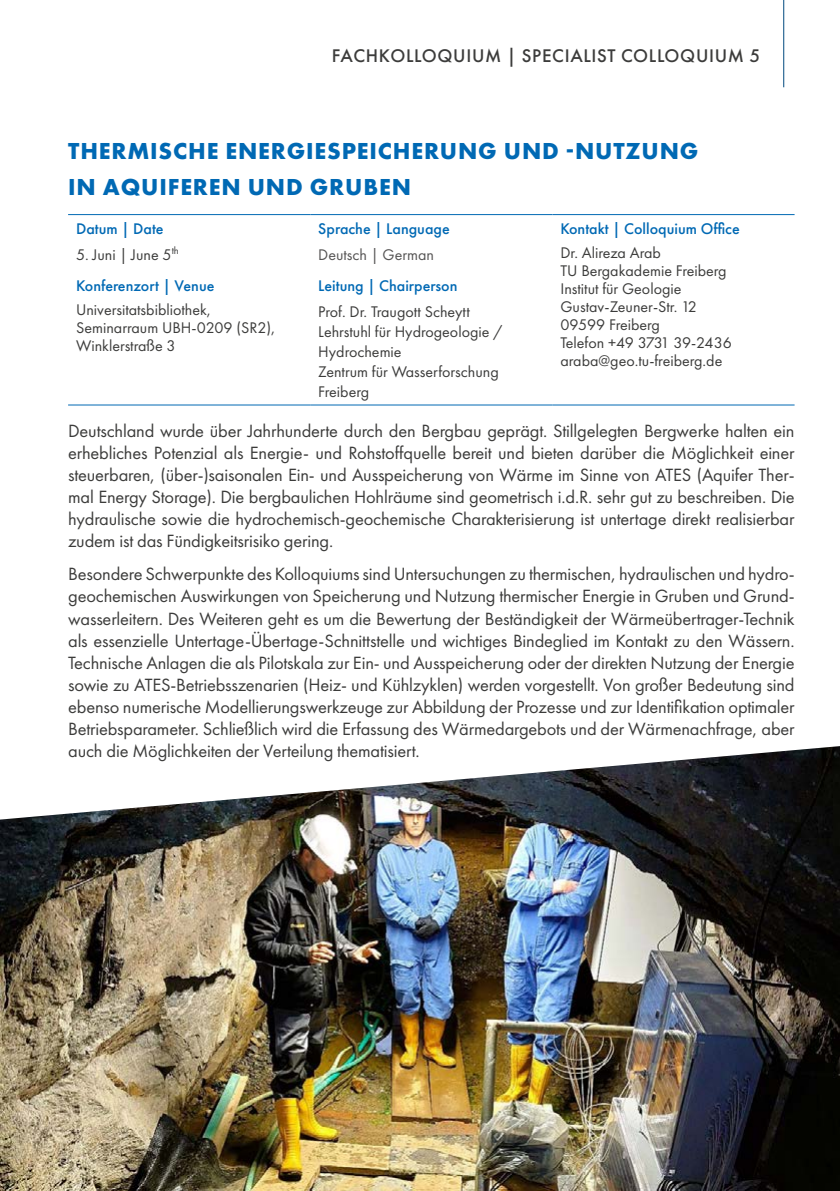
<style>
.page{position:relative;width:840px;height:1191px;background:#fff}
.page>*{position:absolute;margin:0;border:0;box-sizing:border-box;transform-origin:0 0}
.t1{font:24px/36px "Futura PT Bold";letter-spacing:.035em;color:#0069b4}
.t2{font:19px "Futura PT Medium";letter-spacing:.035em;color:#3c3c3b}
.t3{font:18.4px/22px "Futura PT Book";letter-spacing:-.01em;color:#3c3c3b;text-align:justify}
.t4{font:16px/18px "Futura PT Book";color:#3c3c3b}
.t5{font:16px "Futura PT Medium";color:#0069b4}
.t6{font:16px "Futura PT Book";color:#555454}
</style>
<div class="page">
<hr style="left:782px;top:0;width:1px;height:87px;background:#00497f">
<hr style="left:310px;top:214px;width:242px;height:1px;background:#0069b4">
<hr style="left:552px;top:214px;width:242px;height:1px;background:#0069b4">
<hr style="left:310px;top:404px;width:242px;height:1px;background:#0069b4">
<hr style="left:552px;top:404px;width:242px;height:1px;background:#0069b4">
<hr style="left:68px;top:214px;width:242px;height:1px;background:#0069b4">
<hr style="left:68px;top:404px;width:242px;height:1px;background:#0069b4">
<img style="left:0;top:746px;width:839px;height:445px">
<p class="t2" style="left:332px;top:44px;width:430px">FACHKOLLOQUIUM | SPECIALIST COLLOQUIUM 5</p>
<h1 class="t1" style="left:68px;top:133px;width:631px">THERMISCHE ENERGIESPEICHERUNG UND -NUTZUNG<br>IN AQUIFEREN UND GRUBEN</h1>
<p class="t5" style="left:76px;top:219px;width:89px">Datum | Date</p>
<p class="t4" style="left:76px;top:245px;width:104px">5. Juni | June 5<sup>th</sup></p>
<p class="t5" style="left:76px;top:276px;width:140px">Konferenzort | Venue</p>
<p class="t4" style="left:76px;top:300px;width:201px">Universitatsbibliothek,<br>Seminarraum UBH-0209 (SR2),<br>Winklerstraße 3</p>
<p class="t5" style="left:318px;top:219px;width:133px">Sprache | Language</p>
<p class="t6" style="left:318px;top:245px;width:117px">Deutsch | German</p>
<p class="t5" style="left:318px;top:276px;width:141px">Leitung | Chairperson</p>
<p class="t4" style="left:318px;top:301px;width:186px;line-height:20px">Prof. Dr. Traugott Scheytt<br>Lehrstuhl für Hydrogeologie /<br>Hydrochemie<br>Zentrum für Wasserforschung<br>Freiberg</p>
<p class="t5" style="left:560px;top:219px;width:181px">Kontakt | Colloquium Office</p>
<p class="t4" style="left:560px;top:243px;width:173px">Dr. Alireza Arab<br>TU Bergakademie Freiberg<br>Institut für Geologie<br>Gustav-Zeuner-Str. 12<br>09599 Freiberg<br>Telefon +49 3731 39-2436 araba@geo.tu-freiberg.de</p>
<p class="t3" style="left:68px;top:419px;width:727px">Deutschland wurde über Jahrhunderte durch den Bergbau geprägt. Stillgelegten Bergwerke halten ein erhebliches Potenzial als Energie- und Rohstoffquelle bereit und bieten darüber die Möglichkeit einer steuerbaren, (über-)saisonalen Ein- und Ausspeicherung von Wärme im Sinne von ATES (Aquifer Ther&shy;mal Energy Storage). Die bergbaulichen Hohlräume sind geometrisch i.d.R. sehr gut zu beschreiben. Die hydraulische sowie die hydrochemisch-geochemische Charakterisierung ist untertage direkt realisierbar zudem ist das Fündigkeitsrisiko gering.</p>
<p class="t3" style="left:68px;top:563px;width:727px">Besondere Schwerpunkte des Kolloquiums sind Untersuchungen zu thermischen, hydraulischen und hydro&shy;geochemischen Auswirkungen von Speicherung und Nutzung thermischer Energie in Gruben und Grund&shy;wasserleitern. Des Weiteren geht es um die Bewertung der Beständigkeit der Wärmeübertrager-Technik als essenzielle Untertage-Übertage-Schnittstelle und wichtiges Bindeglied im Kontakt zu den Wässern.<br>Technische Anlagen die als Pilotskala zur Ein- und Ausspeicherung oder der direkten Nutzung der Energie sowie zu ATES-Betriebsszenarien (Heiz- und Kühlzyklen) werden vorgestellt. Von großer Bedeutung sind ebenso numerische Modellierungswerkzeuge zur Abbildung der Prozesse und zur Identifikation optimaler Betriebsparameter. Schließlich wird die Erfassung des Wärmedargebots und der Wärmenachfrage, aber auch die Möglichkeiten der Verteilung thematisiert.</p>
</div>
